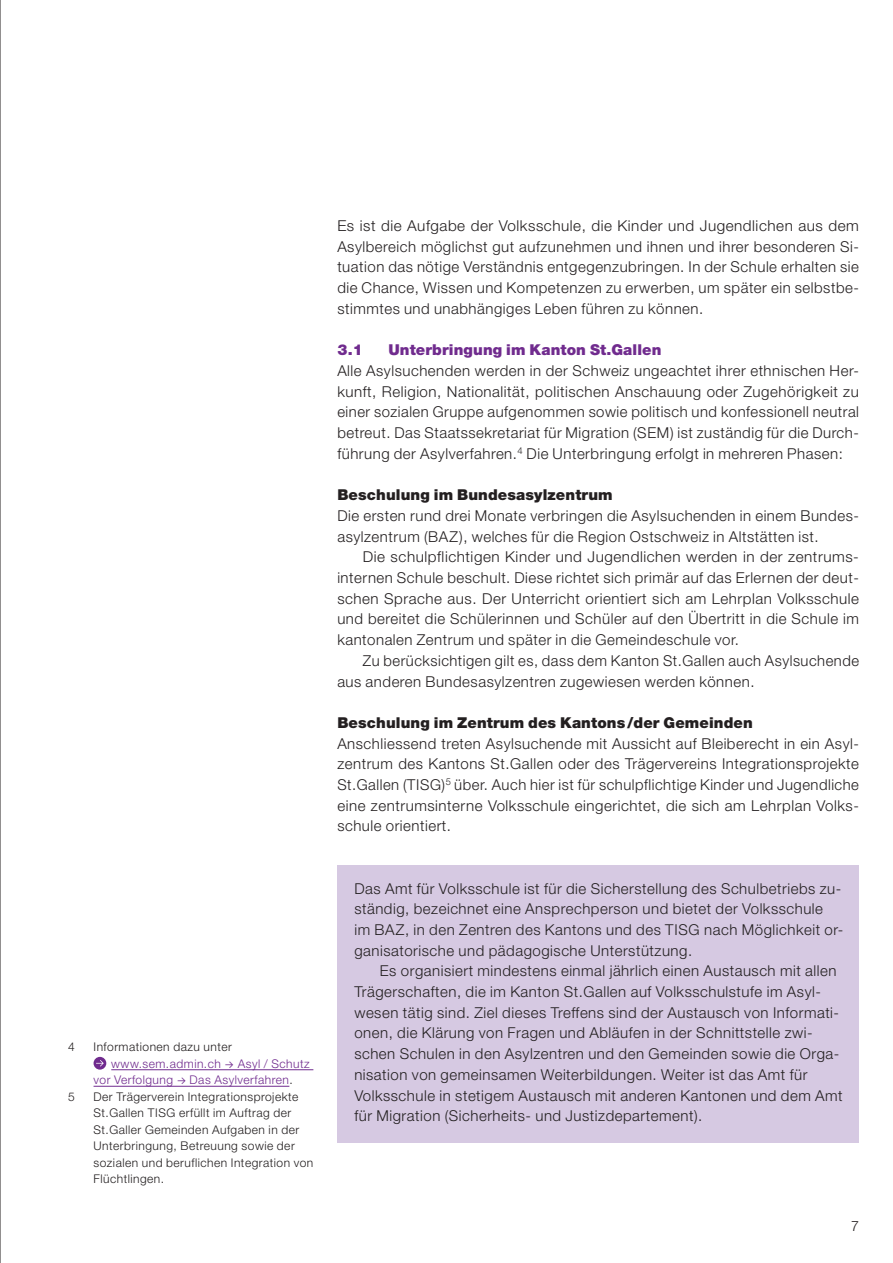
<style>
.page{position:relative;width:893px;height:1263px;background:#fff}
.page>*{position:absolute;margin:0;border:0;box-sizing:border-box;transform-origin:0 0}
.t1{font:300 15px/20.7px "Helvetica Neue LT Std";letter-spacing:.035em;color:#231f20;text-align:justify}
.t2{font:900 15px "Helvetica Neue LT Std";letter-spacing:.01em;color:#231f20}
.t3{font:900 15px "Helvetica Neue LT Std";letter-spacing:.01em;color:#702b8e}
.t4{font:300 14.25px "Helvetica Neue LT Std";color:#231f20}
.t5{font:300 12px/16.5px "Helvetica Neue LT Std";letter-spacing:.04em;color:#231f20}
.t6{font:300 12px "Helvetica Neue LT Std";letter-spacing:.04em;color:#702b8e}
.s1{font-family:"Akkurat Std";font-weight:400;font-size:10.5px}
.s2{color:#231f20}
</style>
<div class="page">
<hr style="left:0;top:0;width:1px;height:1263px;background:#231f20">
<div style="left:337px;top:866px;width:522px;height:111px;background:#d6c9e2"></div>
<div style="left:337px;top:949px;width:522px;height:193px;background:#d6c9e2"></div>
<hr style="left:111px;top:1069px;width:202px;height:1px;background:#702b8e">
<hr style="left:94px;top:1086px;width:195px;height:1px;background:#702b8e">
<div style="left:94px;top:1057px;width:12px;height:12px;background:#702b8e;border-radius:50%"></div>
<svg style="left:96px;top:1060px;width:8px;height:6px"></svg>
<p class="t5" style="left:68px;top:1038px;width:8px">4</p>
<p class="t5" style="left:94px;top:1038px;width:140px">Informationen dazu unter</p>
<p class="t6" style="left:111px;top:1056px;width:200px">www.sem.admin.ch <span class="s1">→</span> Asyl / Schutz</p>
<p class="t6" style="left:94px;top:1072px;width:201px">vor Verfolgung <span class="s1">→</span> Das Asylverfahren<span class="s2">.</span></p>
<p class="t5" style="left:68px;top:1088px;width:8px">5</p>
<p class="t5" style="left:94px;top:1088px;width:221px">Der Trägerverein Integrationsprojekte St.Gallen TISG erfüllt im Auftrag der St.Galler Gemeinden Aufgaben in der Unterbringung, Betreuung sowie der sozialen und beruflichen Integration von Flüchtlingen.</p>
<p class="t1" style="left:337px;top:215px;width:523px">Es ist die Aufgabe der Volksschule, die Kinder und Jugendlichen aus dem Asylbereich möglichst gut aufzunehmen und ihnen und ihrer besonderen Si&shy;tuation das nötige Verständnis entgegenzubringen. In der Schule erhalten sie die Chance, Wissen und Kompetenzen zu erwerben, um später ein selbstbe&shy;stimmtes und unabhängiges Leben führen zu können.</p>
<p class="t3" style="left:337px;top:341px;width:27px">3.1</p>
<p class="t3" style="left:388px;top:341px;width:275px">Unterbringung im Kanton St.Gallen</p>
<p class="t1" style="left:337px;top:360px;width:523px">Alle Asylsuchenden werden in der Schweiz ungeachtet ihrer ethnischen Her&shy;kunft, Religion, Nationalität, politischen Anschauung oder Zugehörigkeit zu einer sozialen Gruppe aufgenommen sowie politisch und konfessionell neutral betreut. Das Staatssekretariat für Migration (SEM) ist zuständig für die Durch&shy;führung der Asylverfahren.<sup>4</sup> Die Unterbringung erfolgt in mehreren Phasen:</p>
<p class="t2" style="left:337px;top:486px;width:277px">Beschulung im Bundesasylzentrum</p>
<p class="t1" style="left:337px;top:505px;width:523px">Die ersten rund drei Monate verbringen die Asylsuchenden in einem Bundes&shy;asylzentrum (BAZ), welches für die Region Ostschweiz in Altstätten ist.</p>
<p class="t1" style="left:337px;top:546px;width:523px;text-indent:26px">Die schulpflichtigen Kinder und Jugendlichen werden in der zentrums&shy;internen Schule beschult. Diese richtet sich primär auf das Erlernen der deut&shy;schen Sprache aus. Der Unterricht orientiert sich am Lehrplan Volksschule und bereitet die Schülerinnen und Schüler auf den Übertritt in die Schule im kantonalen Zentrum und später in die Gemeindeschule vor.</p>
<p class="t1" style="left:337px;top:650px;width:523px;text-indent:26px">Zu berücksichtigen gilt es, dass dem Kanton St.Gallen auch Asylsuchende aus anderen Bundesasylzentren zugewiesen werden können.</p>
<p class="t2" style="left:337px;top:714px;width:417px">Beschulung im Zentrum des Kantons/der Gemeinden</p>
<p class="t1" style="left:337px;top:733px;width:523px">Anschliessend treten Asylsuchende mit Aussicht auf Bleiberecht in ein Asyl&shy;zentrum des Kantons St.Gallen oder des Trägervereins Integrationsprojekte St.Gallen (TISG)<sup>5</sup> über. Auch hier ist für schulpflichtige Kinder und Jugendliche eine zentrumsinterne Volksschule eingerichtet, die sich am Lehrplan Volks&shy;schule orientiert.</p>
<p class="t1" style="left:354px;top:877px;width:490px;text-align:left">Das Amt für Volksschule ist für die Sicherstellung des Schulbetriebs zu&shy;ständig, bezeichnet eine Ansprechperson und bietet der Volksschule<br>im BAZ, in den Zentren des Kantons und des TISG nach Möglichkeit or&shy;ganisatorische und pädagogische Unterstützung.</p>
<p class="t1" style="left:354px;top:960px;width:490px;text-align:left;text-indent:26px">Es organisiert mindestens einmal jährlich einen Austausch mit allen Trägerschaften, die im Kanton St.Gallen auf Volksschulstufe im Asyl&shy;wesen tätig sind. Ziel dieses Treffens sind der Austausch von Informati&shy;onen, die Klärung von Fragen und Abläufen in der Schnittstelle zwi&shy;schen Schulen in den Asylzentren und den Gemeinden sowie die Orga&shy;nisation von gemeinsamen Weiterbildungen. Weiter ist das Amt für Volksschule in stetigem Austausch mit anderen Kantonen und dem Amt für Migration (Sicherheits- und Justizdepartement).</p>
<p class="t4" style="left:851px;top:1217px;width:9px">7</p>
</div>
